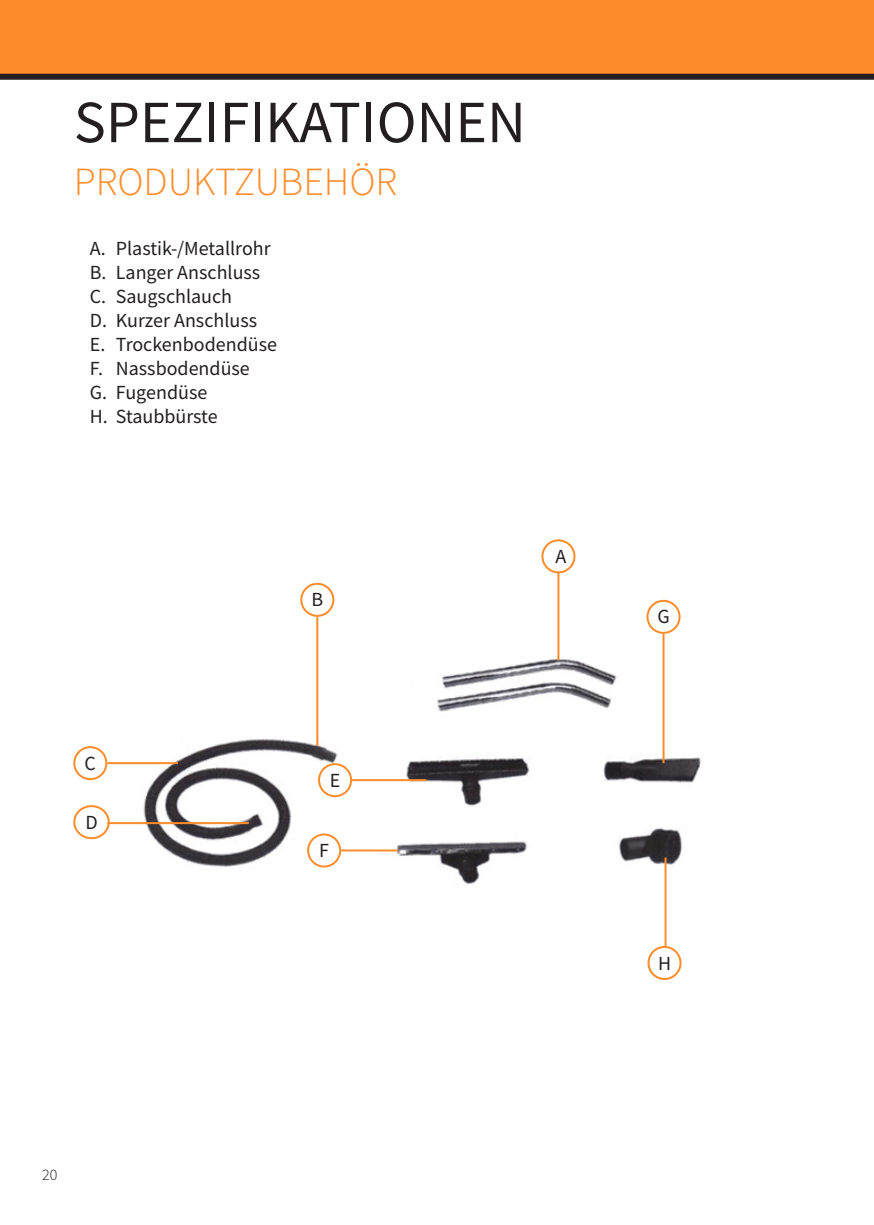
<style>
.page{position:relative;width:874px;height:1225px;background:#fff}
.page>*{position:absolute;margin:0;border:0;box-sizing:border-box;transform-origin:0 0}
.t1{font:60px "Source Sans Pro";color:#231f20}
.t2{font:300 40px "Source Sans Pro";color:#ff8c2b}
.t3{font:20px "Source Sans Pro";color:#231f20}
.t4{font:300 16px "Source Sans Pro";color:#231f20}
</style>
<div class="page">
<img style="left:117px;top:567px;width:584px;height:409px">
<div style="left:541px;top:539px;width:34px;height:34px;border:2px solid #ff8c2b;border-radius:50%"></div>
<hr style="left:557px;top:572px;width:2px;height:88px;background:#ff8c2b">
<div style="left:300px;top:583px;width:34px;height:34px;border:2px solid #ff8c2b;border-radius:50%"></div>
<hr style="left:316px;top:617px;width:2px;height:129px;background:#ff8c2b">
<div style="left:318px;top:763px;width:34px;height:34px;border:2px solid #ff8c2b;border-radius:50%"></div>
<hr style="left:352px;top:779px;width:74px;height:2px;background:#ff8c2b">
<div style="left:73px;top:805px;width:37px;height:34px;border:2px solid #ff8c2b;border-radius:50%"></div>
<hr style="left:107px;top:822px;width:142px;height:2px;background:#ff8c2b">
<div style="left:73px;top:746px;width:34px;height:34px;border:2px solid #ff8c2b;border-radius:50%"></div>
<hr style="left:107px;top:762px;width:71px;height:2px;background:#ff8c2b">
<div style="left:307px;top:833px;width:34px;height:34px;border:2px solid #ff8c2b;border-radius:50%"></div>
<hr style="left:341px;top:849px;width:57px;height:2px;background:#ff8c2b">
<div style="left:646px;top:600px;width:34px;height:34px;border:2px solid #ff8c2b;border-radius:50%"></div>
<hr style="left:662px;top:634px;width:2px;height:129px;background:#ff8c2b">
<div style="left:647px;top:946px;width:34px;height:34px;border:2px solid #ff8c2b;border-radius:50%"></div>
<hr style="left:664px;top:857px;width:2px;height:89px;background:#ff8c2b">
<div style="left:0;top:0;width:873px;height:74px;background:#ff8c2b"></div>
<div style="left:0;top:74px;width:873px;height:6px;background:#231f20"></div>
<p class="t1" style="left:74px;top:84px;width:453px">SPEZIFIKATIONEN</p>
<p class="t2" style="left:74px;top:157px;width:325px">PRODUKTZUBEHÖR</p>
<p class="t3" style="left:90px;top:236px;width:182px">A. Plastik-/Metallrohr</p>
<p class="t3" style="left:90px;top:260px;width:172px">B. Langer Anschluss</p>
<p class="t3" style="left:90px;top:284px;width:144px">C. Saugschlauch</p>
<p class="t3" style="left:90px;top:308px;width:169px">D. Kurzer Anschluss</p>
<p class="t3" style="left:90px;top:332px;width:189px">E. Trockenbodendüse</p>
<p class="t3" style="left:90px;top:356px;width:161px">F. Nassbodendüse</p>
<p class="t3" style="left:90px;top:380px;width:119px">G. Fugendüse</p>
<p class="t3" style="left:90px;top:404px;width:129px">H. Staubbürste</p>
<p class="t3" style="left:311px;top:587px;width:13px">B</p>
<p class="t3" style="left:555px;top:543px;width:12px">A</p>
<p class="t3" style="left:85px;top:750px;width:13px">C</p>
<p class="t3" style="left:85px;top:809px;width:14px">D</p>
<p class="t3" style="left:329px;top:767px;width:12px">E</p>
<p class="t3" style="left:319px;top:837px;width:11px">F</p>
<p class="t4" style="left:42px;top:1164px;width:17px">20</p>
<p class="t3" style="left:657px;top:604px;width:14px">G</p>
<p class="t3" style="left:657px;top:950px;width:15px">H</p>
</div>
